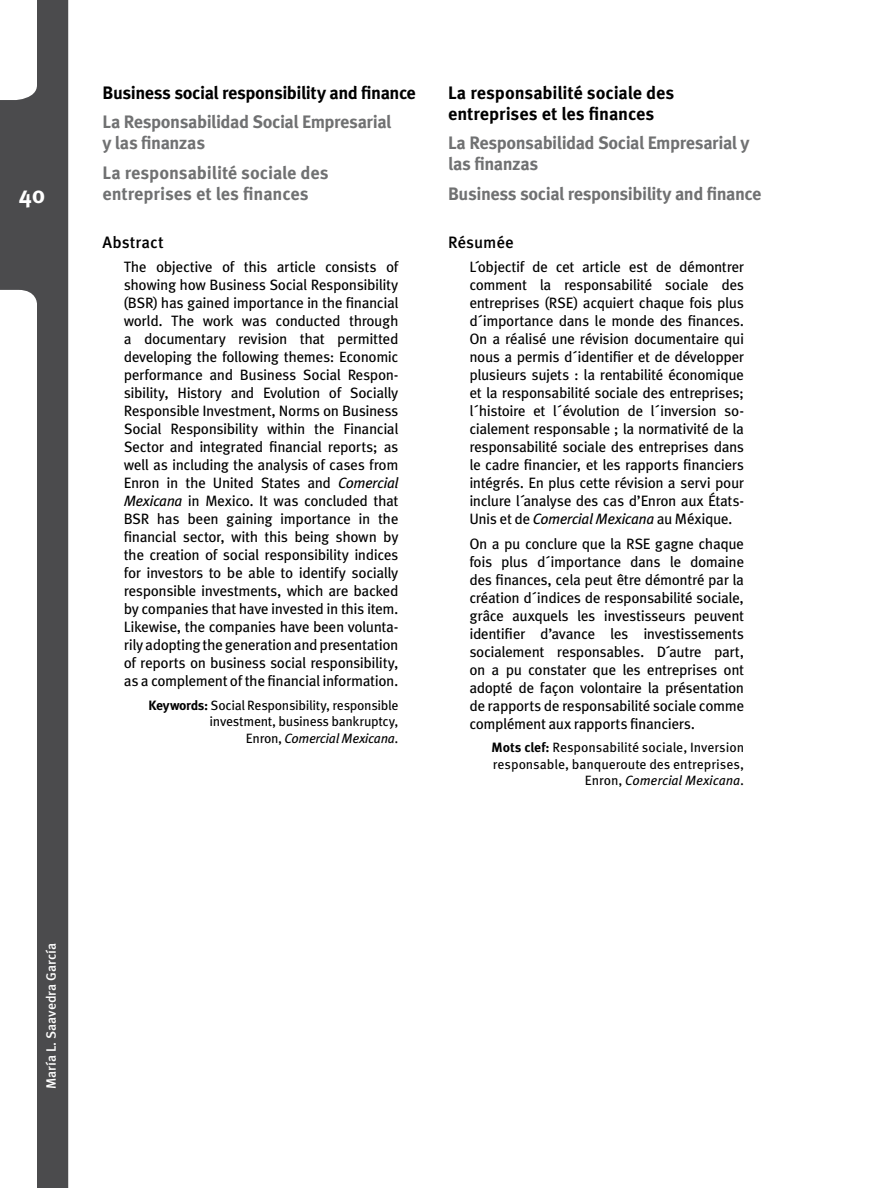
<style>
.page{position:relative;width:893px;height:1188px;background:#fff}
.page>*{position:absolute;margin:0;border:0;box-sizing:border-box;transform-origin:0 0}
.t1{font:700 24px "Meta Pro";color:#fff}
.t2{font:700 18px/21px "Meta Pro";letter-spacing:-.02em;color:#707172}
.t3{font:700 18px/21px "Meta Pro";letter-spacing:-.01em;color:#000}
.t4{font:700 18px "Meta Pro";letter-spacing:-.03em;color:#000}
.t5{font:500 16.5px "Meta Pro";letter-spacing:.005em;color:#000}
.t6{font:15px/18px "Meta Pro";letter-spacing:-.03em;color:#000;text-align:justify}
.t7{font:13.5px/16.5px "Meta Pro";letter-spacing:-.01em;color:#000;text-align:right}
.t8{font:500 13.5px "Meta Pro";color:#fff}
.s1{font-style:italic}
.s2{font-weight:700}
</style>
<div class="page">
<svg style="left:0;top:0;width:68px;height:1188px;fill:#4b4b4d"></svg>
<h1 class="t1" style="left:19px;top:179px;width:28px">40</h1>
<p class="t4" style="left:102px;top:81px;width:315px">Business social responsibility and finance</p>
<p class="t2" style="left:102px;top:112px;width:290px">La Responsabilidad Social Empresarial y las finanzas</p>
<p class="t2" style="left:102px;top:162px;width:228px">La responsabilité sociale des entreprises et les finances</p>
<p class="t5" style="left:102px;top:232px;width:63px">Abstract</p>
<p class="t6" style="left:124px;top:259px;width:276px">The objective of this article consists of showing how Business Social Responsibility (BSR) has gained importance in the financial world. The work was conducted through a documentary revision that permitted developing the following themes: Economic performance and Business Social Respon&shy;sibility, History and Evolution of Socially Responsible Investment, Norms on Business Social Responsibility within the Financial Sector and integrated financial reports; as well as including the analysis of cases from Enron in the United States and <span class="s1">Comercial Mexicana</span> in Mexico. It was concluded that BSR has been gaining importance in the financial sector, with this being shown by the creation of social responsibility indices for investors to be able to identify socially responsible investments, which are backed by companies that have invested in this item.<br>Likewise, the companies have been volunta&shy;rily adopting the generation and presentation of reports on business social responsibility, as a complement of the financial information.</p>
<p class="t7" style="left:149px;top:697px;width:251px"><span class="s2">Keywords:</span> Social Responsibility, responsible investment, business bankruptcy,<br>Enron, <span class="s1">Comercial Mexicana</span>.</p>
<p class="t3" style="left:448px;top:82px;width:228px">La responsabilité sociale des entreprises et les finances</p>
<p class="t2" style="left:448px;top:133px;width:303px">La Responsabilidad Social Empresarial y las finanzas</p>
<p class="t2" style="left:448px;top:183px;width:315px">Business social responsibility and finance</p>
<p class="t5" style="left:448px;top:232px;width:67px">Résumée</p>
<p class="t6" style="left:469px;top:259px;width:276px">L´objectif de cet article est de démontrer comment la responsabilité sociale des entreprises (RSE) acquiert chaque fois plus d´importance dans le monde des finances.<br>On a réalisé une révision documentaire qui nous a permis d´identifier et de développer plusieurs sujets : la rentabilité économique et la responsabilité sociale des entreprises; l´histoire et l´évolution de l´inversion so&shy;cialement responsable ; la normativité de la responsabilité sociale des entreprises dans le cadre financier, et les rapports financiers intégrés. En plus cette révision a servi pour inclure l´analyse des cas d’Enron aux États-Unis et de <span class="s1">Comercial Mexicana</span> au Méxique.</p>
<p class="t6" style="left:469px;top:535px;width:276px">On a pu conclure que la RSE gagne chaque fois plus d´importance dans le domaine des finances, cela peut être démontré par la création d´indices de responsabilité sociale, grâce auxquels les investisseurs peuvent identifier d’avance les investissements socialement responsables. D´autre part, on a pu constater que les entreprises ont adopté de façon volontaire la présentation de rapports de responsabilité sociale comme complément aux rapports financiers.</p>
<p class="t7" style="left:491px;top:740px;width:254px"><span class="s2">Mots clef:</span> Responsabilité sociale, Inversion responsable, banqueroute des entreprises,<br>Enron, <span class="s1">Comercial Mexicana</span>.</p>
<p class="t8" style="left:43px;top:1089px;width:147px;rotate:-90deg">María L. Saavedra García</p>
</div>
